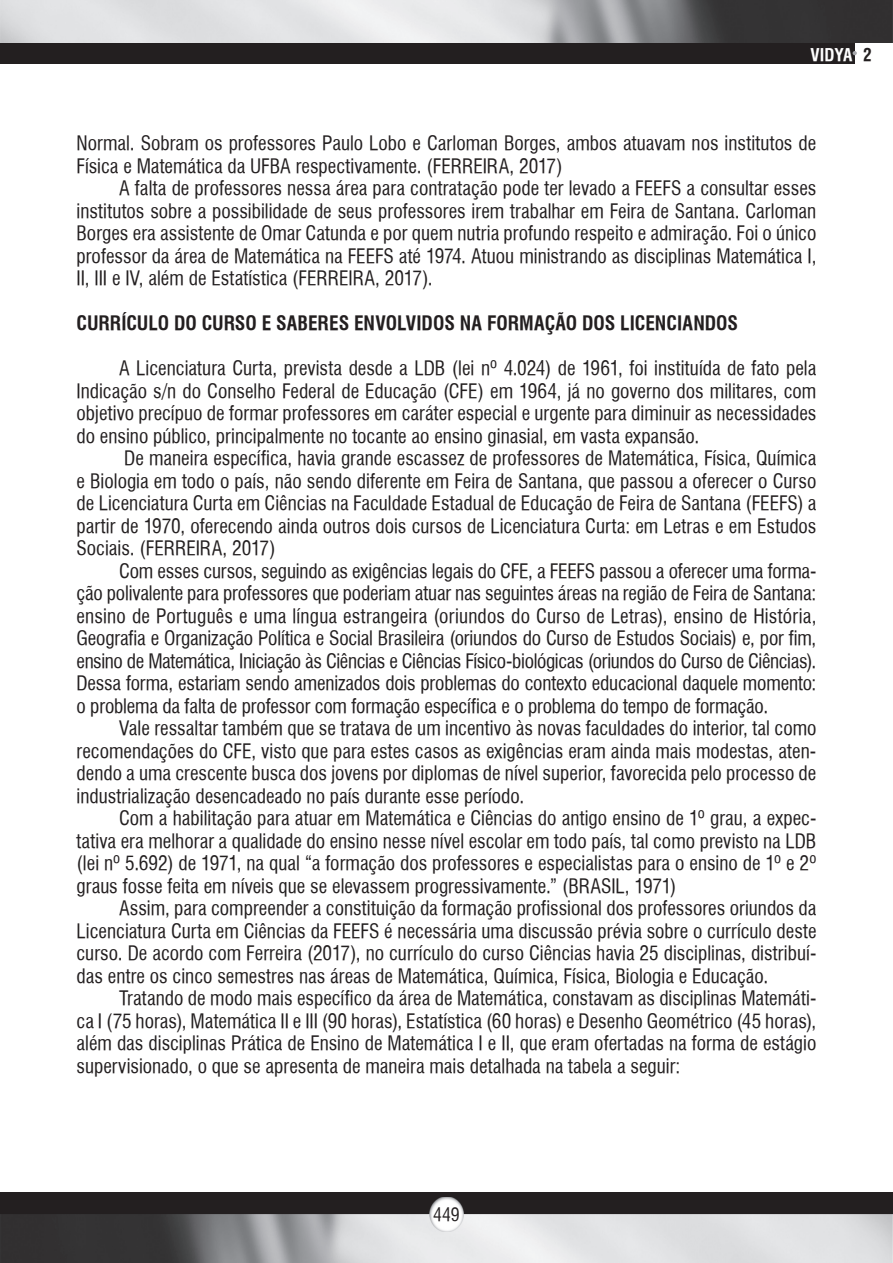
<style>
.page{position:relative;width:893px;height:1263px;background:#fff}
.page>*{position:absolute;margin:0;border:0;box-sizing:border-box;transform-origin:0 0}
.t1{font:19.5px/22.5px "Halvett Condensed";color:#231f20;text-align:justify}
.t2{font:700 condensed 19.5px "Halvett";color:#231f20}
.t3{font:18px "Halvett Condensed";color:#231f20}
.t4{font:700 condensed 17.25px "Halvett";color:#fff}
.s1{color:#231f20}
</style>
<div class="page">
<div style="left:0;top:0;width:855px;height:64px;background:#231f20"></div>
<img style="left:0;top:0;width:893px;height:43px">
<svg style="left:853px;top:51px;width:4px;height:4px"></svg>
<div style="left:0;top:1193px;width:893px;height:70px;background:#231f20"></div>
<img style="left:0;top:1214px;width:893px;height:49px">
<img style="left:429px;top:1197px;width:34px;height:34px">
<p class="t4" style="left:810px;top:45px;width:63px">VIDYA <span class="s1">2</span></p>
<p class="t1" style="left:77px;top:132px;width:741px">Normal. Sobram os professores Paulo Lobo e Carloman Borges, ambos atuavam nos institutos de<br>Física e Matemática da UFBA respectivamente. (FERREIRA, 2017)</p>
<p class="t1" style="left:77px;top:177px;width:741px;text-indent:43px">A falta de professores nessa área para contratação pode ter levado a FEEFS a consultar esses institutos sobre a possibilidade de seus professores irem trabalhar em Feira de Santana. Carloman Borges era assistente de Omar Catunda e por quem nutria profundo respeito e admiração. Foi o único professor da área de Matemática na FEEFS até 1974. Atuou ministrando as disciplinas Matemática I, II, III e IV, além de Estatística (FERREIRA, 2017).</p>
<p class="t2" style="left:77px;top:311px;width:663px">CURRÍCULO DO CURSO E SABERES ENVOLVIDOS NA FORMAÇÃO DOS LICENCIANDOS</p>
<p class="t1" style="left:77px;top:357px;width:741px;text-indent:43px">A Licenciatura Curta, prevista desde a LDB (lei nº 4.024) de 1961, foi instituída de fato pela Indicação s/n do Conselho Federal de Educação (CFE) em 1964, já no governo dos militares, com objetivo precípuo de formar professores em caráter especial e urgente para diminuir as necessidades do ensino público, principalmente no tocante ao ensino ginasial, em vasta expansão.</p>
<p class="t1" style="left:77px;top:447px;width:741px;text-indent:48px">De maneira específica, havia grande escassez de professores de Matemática, Física, Química e Biologia em todo o país, não sendo diferente em Feira de Santana, que passou a oferecer o Curso de Licenciatura Curta em Ciências na Faculdade Estadual de Educação de Feira de Santana (FEEFS) a partir de 1970, oferecendo ainda outros dois cursos de Licenciatura Curta: em Letras e em Estudos Sociais. (FERREIRA, 2017)</p>
<p class="t1" style="left:77px;top:559px;width:741px;text-indent:43px">Com esses cursos, seguindo as exigências legais do CFE, a FEEFS passou a oferecer uma forma&shy;ção polivalente para professores que poderiam atuar nas seguintes áreas na região de Feira de Santana: ensino de Português e uma língua estrangeira (oriundos do Curso de Letras), ensino de História, Geografia e Organização Política e Social Brasileira (oriundos do Curso de Estudos Sociais) e, por fim, ensino de Matemática, Iniciação às Ciências e Ciências Físico-biológicas (oriundos do Curso de Ciências).<br>Dessa forma, estariam sendo amenizados dois problemas do contexto educacional daquele momento: o problema da falta de professor com formação específica e o problema do tempo de formação.</p>
<p class="t1" style="left:77px;top:717px;width:741px;text-indent:43px">Vale ressaltar também que se tratava de um incentivo às novas faculdades do interior, tal como recomendações do CFE, visto que para estes casos as exigências eram ainda mais modestas, aten&shy;dendo a uma crescente busca dos jovens por diplomas de nível superior, favorecida pelo processo de industrialização desencadeado no país durante esse período.</p>
<p class="t1" style="left:77px;top:807px;width:741px;text-indent:43px">Com a habilitação para atuar em Matemática e Ciências do antigo ensino de 1º grau, a expec&shy;tativa era melhorar a qualidade do ensino nesse nível escolar em todo país, tal como previsto na LDB (lei nº 5.692) de 1971, na qual “a formação dos professores e especialistas para o ensino de 1º e 2º graus fosse feita em níveis que se elevassem progressivamente.” (BRASIL, 1971)</p>
<p class="t1" style="left:77px;top:897px;width:741px;text-indent:43px">Assim, para compreender a constituição da formação profissional dos professores oriundos da Licenciatura Curta em Ciências da FEEFS é necessária uma discussão prévia sobre o currículo deste curso. De acordo com Ferreira (2017), no currículo do curso Ciências havia 25 disciplinas, distribuí&shy;das entre os cinco semestres nas áreas de Matemática, Química, Física, Biologia e Educação.</p>
<p class="t1" style="left:77px;top:987px;width:741px;text-indent:43px">Tratando de modo mais específico da área de Matemática, constavam as disciplinas Matemáti&shy;ca I (75 horas), Matemática II e III (90 horas), Estatística (60 horas) e Desenho Geométrico (45 horas), além das disciplinas Prática de Ensino de Matemática I e II, que eram ofertadas na forma de estágio supervisionado, o que se apresenta de maneira mais detalhada na tabela a seguir:</p>
<p class="t3" style="left:433px;top:1204px;width:28px">449</p>
</div>
